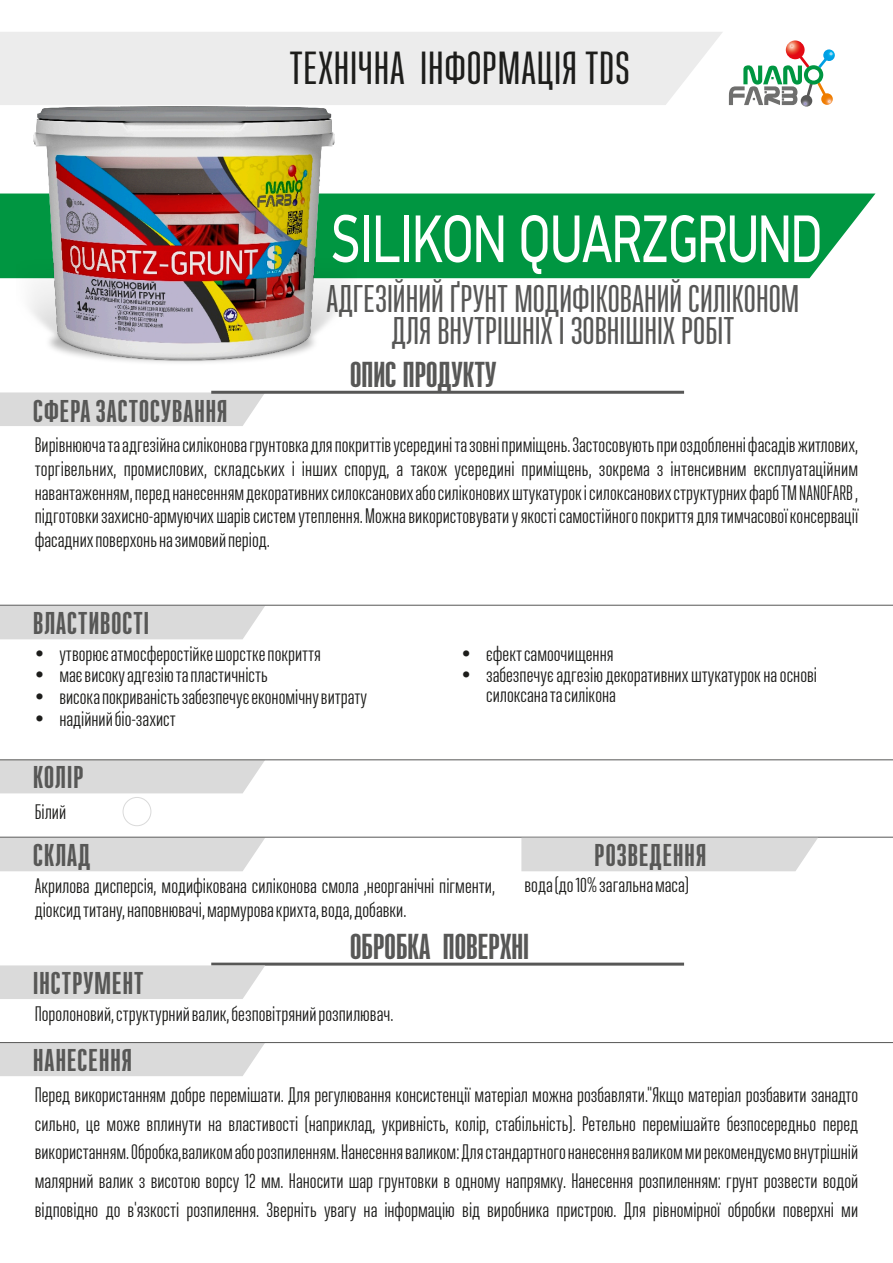
<style>
.page{position:relative;width:893px;height:1263px;background:#fff}
.page>*{position:absolute;margin:0;border:0;box-sizing:border-box;transform-origin:0 0}
.t1{font:67.65px "PF Din Display Pro";color:#fff;scale:.76 1}
.t2{font:500 46.35px "Ristretto Pro";letter-spacing:.015em;color:#1d1d1b}
.t3{font:500 38.55px/32px "Ristretto Pro";color:#575756;text-align:center}
.t4{font:700 36px "Ristretto Pro";color:#575756}
.t5{font:700 31.5px "Ristretto Pro";letter-spacing:.035em;color:#575756}
.t6{font:21px/24px "Ristretto Pro";color:#1d1d1b}
</style>
<div class="page">
<div style="left:0;top:392px;width:264px;height:34px;background:#dadada"></div>
<div style="left:0;top:32px;width:722px;height:73px;background:#ececec"></div>
<svg style="left:786px;top:40px;width:19px;height:19px"></svg>
<svg style="left:729px;top:49px;width:106px;height:58px"></svg>
<div style="left:0;top:194px;width:875px;height:84px;background:#009641"></div>
<div style="left:0;top:606px;width:265px;height:33px;background:#dadada"></div>
<hr style="left:0;top:605px;width:893px;height:1px;background:#575756">
<svg style="left:0;top:760px;width:265px;height:33px;background:#dadada"></svg>
<div style="left:123px;top:797px;width:28px;height:29px;border:1px solid #dadada;border-radius:50%"></div>
<hr style="left:0;top:759px;width:893px;height:1px;background:#575756">
<hr style="left:211px;top:391px;width:473px;height:3px;background:#575756">
<div style="left:0;top:838px;width:265px;height:33px;background:#dadada"></div>
<hr style="left:0;top:837px;width:893px;height:1px;background:#575756">
<div style="left:521px;top:838px;width:297px;height:33px;background:#dadada"></div>
<hr style="left:211px;top:963px;width:473px;height:3px;background:#575756">
<svg style="left:0;top:965px;width:265px;height:34px;background:#dbdbdb"></svg>
<svg style="left:0;top:1043px;width:265px;height:33px;background:#dbdbdb"></svg>
<hr style="left:0;top:1042px;width:893px;height:1px;background:#575756">
<img style="left:16px;top:81px;width:340px;height:282px">
<h2 class="t2" style="left:289px;top:49px;width:342px">ТЕХНІЧНА ІНФОРМАЦІЯ TDS</h2>
<h1 class="t1" style="left:331px;top:211px;width:647px">SILIKON QUARZGRUND</h1>
<h3 class="t3" style="left:327px;top:286px;width:474px">АДГЕЗІЙНИЙ ҐРУНТ МОДИФІКОВАНИЙ СИЛІКОНОМ<br>ДЛЯ ВНУТРІШНІХ І ЗОВНІШНІХ РОБІТ</h3>
<h3 class="t4" style="left:350px;top:360px;width:148px">ОПИС ПРОДУКТУ</h3>
<h3 class="t5" style="left:33px;top:398px;width:196px">СФЕРА ЗАСТОСУВАННЯ</h3>
<p class="t6" style="left:35px;top:434px;width:825px;text-align:justify">Вирівнююча та адгезійна силіконова грунтовка для покриттів усередині та зовні приміщень. Застосовують при оздобленні фасадів житлових, торгівельних, промислових, складських і інших споруд, а також усередині приміщень, зокрема з інтенсивним експлуатаційним навантаженням, перед нанесенням декоративних силоксанових або силіконових штукатурок і силоксанових структурних фарб ТМ NANOFARB , підготовки захисно-армуючих шарів систем утеплення. Можна використовувати у якості самостійного покриття для тимчасової консервації фасадних поверхонь на зимовий період.</p>
<h3 class="t5" style="left:33px;top:611px;width:117px">ВЛАСТИВОСТІ</h3>
<p class="t6" style="left:59px;top:645px;width:309px;line-height:21.6px">утворює атмосферостійке шорстке покриття<br>має високу адгезію та пластичність<br>висока покриваність забезпечує економічну витрату надійний бio-захист</p>
<h3 class="t5" style="left:33px;top:765px;width:52px">КОЛІР</h3>
<p class="t6" style="left:35px;top:802px;width:33px">Білий</p>
<p class="t6" style="left:486px;top:645px;width:332px;line-height:21.6px">єфект самоочищення<br>забезпечує адгезію декоративних штукатурок на основі</p>
<p class="t6" style="left:486px;top:684px;width:131px">силоксана та силікона</p>
<h3 class="t5" style="left:33px;top:843px;width:59px">СКЛАД</h3>
<p class="t6" style="left:35px;top:875px;width:462px">Акрилова дисперсія, модифікована силіконова смола ,неорганічні пігменти, діоксид титану, наповнювачі, мармурова крихта, вода, добавки.</p>
<h3 class="t5" style="left:595px;top:843px;width:113px">РОЗВЕДЕННЯ</h3>
<p class="t6" style="left:524px;top:875px;width:166px">вода (до 10% загальна маса)</p>
<h3 class="t4" style="left:350px;top:932px;width:180px">ОБРОБКА ПОВЕРХНІ</h3>
<h3 class="t5" style="left:33px;top:970px;width:112px">ІНСТРУМЕНТ</h3>
<p class="t6" style="left:35px;top:1003px;width:360px">Поролоновий, структурний валик, безповітряний розпилювач.</p>
<h3 class="t5" style="left:33px;top:1047px;width:100px">НАНЕСЕННЯ</h3>
<p class="t6" style="left:35px;top:1082px;width:825px;line-height:28.8px;text-align:justify">Перед використанням добре перемішати. Для регулювання консистенції матеріал можна розбавляти."Якщо матеріал розбавити занадто сильно, це може вплинути на властивості (наприклад, укривність, колір, стабільність). Ретельно перемішайте безпосередньо перед використанням. Обробка,валиком або розпиленням. Нанесення валиком: Для стандартного нанесення валиком ми рекомендуємо внутрішній малярний валик з висотою ворсу 12 мм. Наносити шар грунтовки в одному напрямку. Нанесення розпиленням: грунт розвести водой відповідно до в'язкості розпилення. Зверніть увагу на інформацію від виробника пристрою. Для рівномірної обробки поверхні ми</p>
</div>
